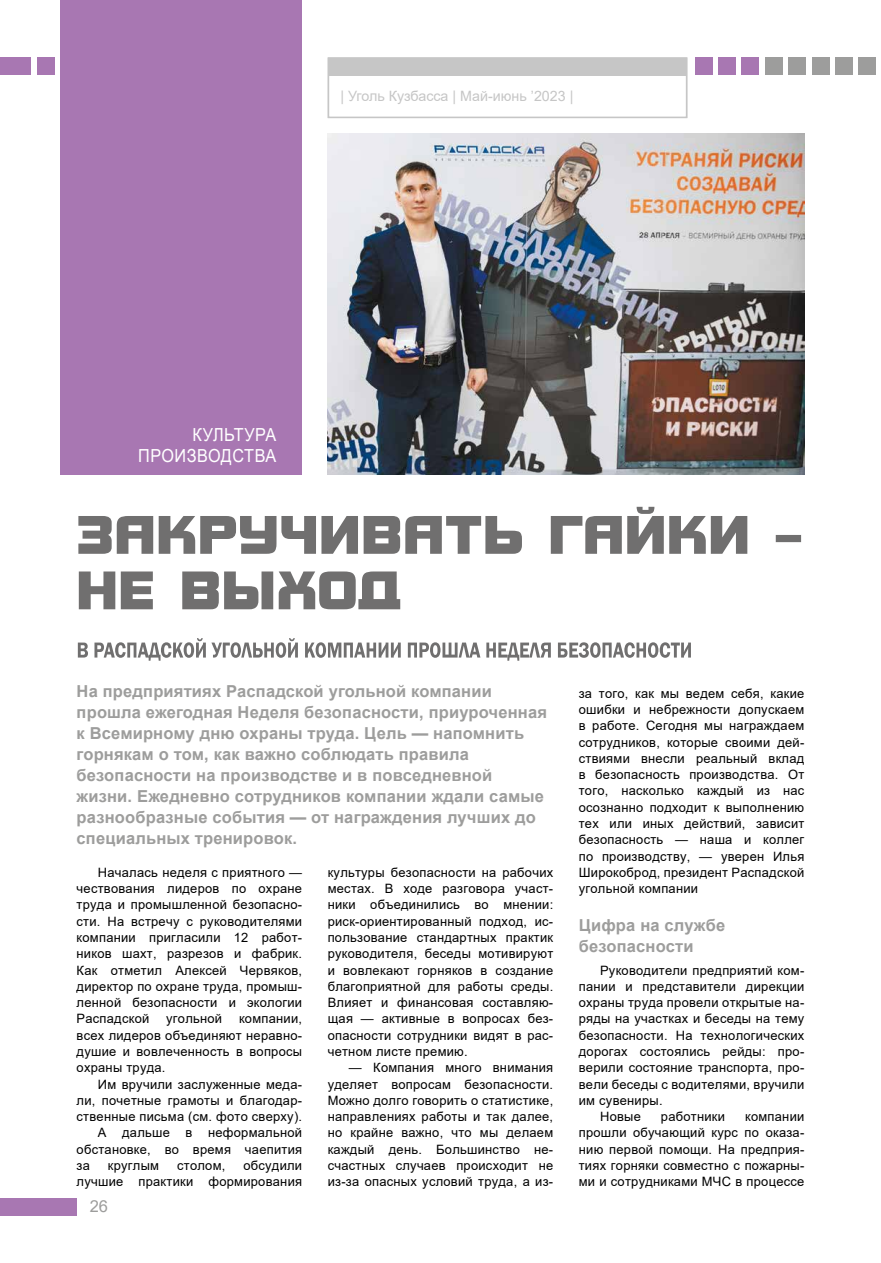
<style>
.page{position:relative;width:881px;height:1263px;background:#fff}
.page>*{position:absolute;margin:0;border:0;box-sizing:border-box;transform-origin:0 0}
.t1{font:18px/21.6px "Arial";letter-spacing:.035em;color:#fff;text-align:right;scale:.9 1}
.t2{font:700 16.5px/21px "Arial";letter-spacing:.01em;color:#9d9d9c}
.t3{font:16.5px "Arial";color:#9d9d9c}
.t4{font:15px "Franklin Gothic";color:#c6c6c6}
.t5{font:14.25px "Arial";color:#c6c6c6}
.t6{font:12.9px/16.4px "Arial";letter-spacing:.02em;color:#000;text-align:justify}
</style>
<div class="page">
<div style="left:858px;top:58px;width:17px;height:17px;background:#9d9d9c"></div>
<div style="left:835px;top:58px;width:17px;height:17px;background:#9d9d9c"></div>
<div style="left:811px;top:58px;width:17px;height:17px;background:#9d9d9c"></div>
<div style="left:788px;top:58px;width:17px;height:17px;background:#9d9d9c"></div>
<div style="left:765px;top:58px;width:17px;height:17px;background:#9d9d9c"></div>
<div style="left:327px;top:57px;width:360px;height:61px;background:#fff;border:2px solid #c6c6c6"></div>
<div style="left:327px;top:59px;width:359px;height:17px;background:#c6c6c6"></div>
<div style="left:0;top:1198px;width:77px;height:17px;background:#a877b2"></div>
<div style="left:741px;top:58px;width:17px;height:17px;background:#a877b2"></div>
<div style="left:718px;top:58px;width:17px;height:17px;background:#a877b2"></div>
<div style="left:694px;top:58px;width:17px;height:17px;background:#a877b2"></div>
<div style="left:37px;top:58px;width:17px;height:17px;background:#a877b2"></div>
<div style="left:0;top:58px;width:30px;height:17px;background:#a877b2"></div>
<div style="left:60px;top:1px;width:242px;height:474px;background:#a877b2"></div>
<svg style="left:78px;top:638px;width:612px;height:23px"></svg>
<svg style="left:79px;top:571px;width:321px;height:38px"></svg>
<svg style="left:78px;top:507px;width:722px;height:47px"></svg>
<img style="left:327px;top:134px;width:477px;height:341px">
<p class="t4" style="left:340px;top:87px;width:256px">| Уголь Кузбасса | Июль-август ’2018 |</p>
<p class="t5" style="left:340px;top:86px;width:234px">| Уголь Кузбасса | Май-июнь ’2023 |</p>
<h1 class="t1" style="left:138px;top:423px;width:155px">КУЛЬТУРА<br>ПРОИЗВОДСТВА</h1>
<p class="t2" style="left:77px;top:680px;width:471px">На предприятиях Распадской угольной компании прошла ежегодная Неделя безопасности, приуроченная к Всемирному дню охраны труда. Цель — напомнить горнякам о том, как важно соблюдать правила безопасности на производстве и в повседневной жизни. Ежедневно сотрудников компании ждали самые разнообразные события — от награждения лучших до специальных тренировок.</p>
<p class="t6" style="left:77px;top:864px;width:227px;text-indent:21px">Началась неделя с приятного — чествования лидеров по охране труда и промышленной безопасно&shy;сти. На встречу с руководителями компании пригласили 12 работ&shy;ников шахт, разрезов и фабрик.<br>Как отметил Алексей Червяков, директор по охране труда, промыш&shy;ленной безопасности и экологии Распадской</p>
<p class="t6" style="left:327px;top:864px;width:227px">культуры безопасности на рабочих местах. В ходе разговора участ&shy;ники объединились во мнении: риск-ориентированный подход, ис&shy;пользование стандартных практик руководителя, беседы мотивируют и вовлекают горняков в создание благоприятной для работы среды.<br>Влияет и финансовая составляю&shy;щая — активные в вопросах без&shy;опасности сотрудники видят в рас&shy;четном листе премию.</p>
<p class="t6" style="left:327px;top:1059px;width:227px;text-indent:21px">— Компания много внимания уделяет вопросам безопасности.<br>Можно долго говорить о статистике, направлениях работы и так далее, но крайне важно, что мы делаем каждый день. Большинство не&shy;счастных случаев происходит не из-за опасных условий труда, а из-</p>
<p class="t6" style="left:166px;top:1011px;width:57px">угольной</p>
<p class="t6" style="left:77px;top:1011px;width:227px;text-indent:162px">компании, всех лидеров объединяют неравно&shy;душие и вовлеченность в вопросы охраны труда.</p>
<p class="t6" style="left:98px;top:1076px;width:206px">Им вручили заслуженные меда-</p>
<p class="t6" style="left:77px;top:1092px;width:227px">ли, почетные грамоты и благодар-</p>
<p class="t6" style="left:77px;top:1108px;width:227px">ственные письма (см. фото сверху).</p>
<p class="t6" style="left:98px;top:1125px;width:206px">А дальше в неформальной</p>
<p class="t6" style="left:77px;top:1141px;width:227px">обстановке, во время чаепития</p>
<p class="t6" style="left:77px;top:1157px;width:15px">за</p>
<p class="t6" style="left:108px;top:1157px;width:53px">круглым</p>
<p class="t6" style="left:177px;top:1157px;width:50px">столом,</p>
<p class="t6" style="left:77px;top:1157px;width:227px;text-align:right">обсудили<br>лучшие практики формирования</p>
<p class="t3" style="left:90px;top:1195px;width:20px">26</p>
<p class="t6" style="left:578px;top:685px;width:227px">за того, как мы ведем себя, какие ошибки и небрежности допускаем в работе. Сегодня мы награждаем сотрудников, которые своими дей&shy;ствиями внесли реальный вклад в безопасность производства. От того, насколько каждый из нас осознанно подходит к выполнению тех или иных действий, зависит безопасность — наша и коллег по производству, — уверен Илья Широкоброд, президент Распадской угольной компании</p>
<p class="t2" style="left:578px;top:915px;width:148px">Цифра на службе безопасности</p>
<p class="t6" style="left:600px;top:962px;width:206px">Руководители предприятий ком-</p>
<p class="t6" style="left:578px;top:978px;width:227px">пании и представители дирекции</p>
<p class="t6" style="left:578px;top:994px;width:227px">охраны труда провели открытые на-</p>
<p class="t6" style="left:578px;top:1011px;width:227px">ряды на участках и беседы на тему</p>
<p class="t6" style="left:578px;top:1027px;width:227px">безопасности. На технологических</p>
<p class="t6" style="left:578px;top:1043px;width:227px">дорогах состоялись рейды: про-</p>
<p class="t6" style="left:578px;top:1059px;width:227px">верили состояние транспорта, про-</p>
<p class="t6" style="left:578px;top:1076px;width:227px">вели беседы с водителями, вручили</p>
<p class="t6" style="left:578px;top:1092px;width:85px">им сувениры.</p>
<p class="t6" style="left:600px;top:1108px;width:42px">Новые</p>
<p class="t6" style="left:660px;top:1108px;width:66px">работники</p>
<p class="t6" style="left:578px;top:1108px;width:227px;text-indent:166px">компании прошли обучающий курс по оказа&shy;нию первой помощи. На предприя&shy;тиях горняки совместно с пожарны&shy;ми и сотрудниками МЧС в процессе</p>
</div>
